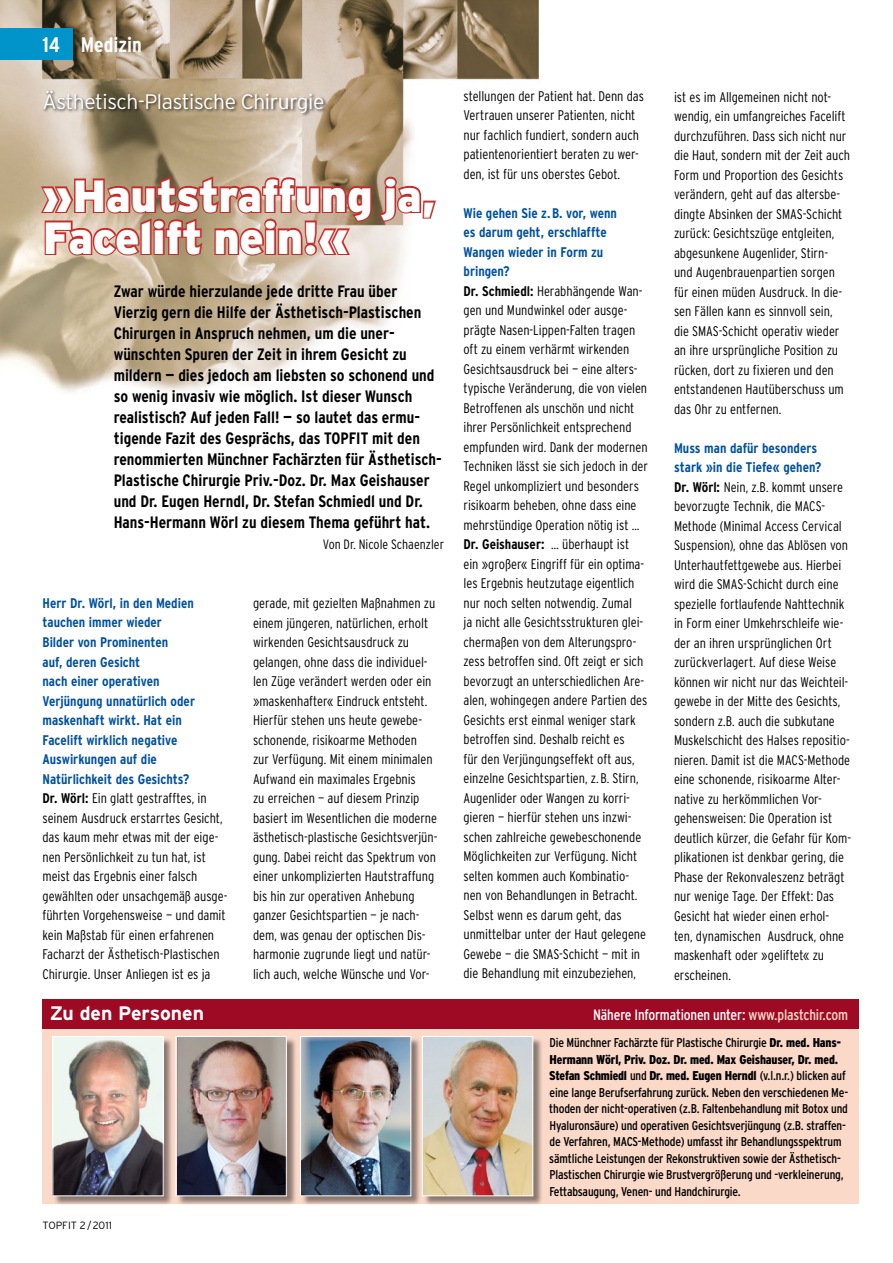
<style>
.page{position:relative;width:893px;height:1263px;background:#fff}
.page>*{position:absolute;margin:0;border:0;box-sizing:border-box;transform-origin:0 0}
.t1{font:900 45px/42px "Interstate";letter-spacing:-.01em;color:#fff}
.t2{font:300 21px "Interstate";letter-spacing:-.02em;color:#fff}
.t3{font:700 condensed 21px "Interstate";color:#fff}
.t4{font:700 19.5px "Interstate";color:#fff}
.t5{font:700 condensed 16.5px/21px "Interstate";color:#000}
.t6{font:condensed 15px "Interstate";letter-spacing:-.01em;color:#fff}
.t7{font:300 condensed 13.95px/19.5px "Interstate";letter-spacing:-.005em;color:#000}
.t8{font:300 condensed 13.5px "Interstate";color:#000}
.t9{font:condensed 12.75px/16.5px "Interstate";letter-spacing:-.01em;color:#000}
.t10{font:300 10.5px "Interstate";color:#000}
.s1{font-weight:700;color:#00519e}
.s2{font-weight:700}
.s3{color:#fbd9c9}
.s4{font-weight:900}
</style>
<div class="page">
<img style="left:0;top:0;width:540px;height:392px">
<div style="left:42px;top:89px;width:285px;height:29px;background:#000;opacity:.75"></div>
<svg style="left:39px;top:174px;width:399px;height:84px;background:#c88f7e"></svg>
<div style="left:43px;top:1001px;width:816px;height:202px;background:#fbd9c9"></div>
<div style="left:43px;top:999px;width:816px;height:30px;background:#9e0923"></div>
<div style="left:53px;top:1037px;width:121px;height:169px;background:#000;opacity:.45"></div>
<img style="left:54px;top:1038px;width:108px;height:156px">
<div style="left:52px;top:1036px;width:112px;height:160px;border:1px solid #fff"></div>
<div style="left:301px;top:1037px;width:120px;height:169px;background:#000;opacity:.45"></div>
<img style="left:302px;top:1038px;width:107px;height:156px">
<div style="left:300px;top:1036px;width:111px;height:160px;border:1px solid #fff"></div>
<div style="left:176px;top:1037px;width:121px;height:169px;background:#000;opacity:.45"></div>
<img style="left:178px;top:1038px;width:107px;height:156px">
<div style="left:176px;top:1036px;width:111px;height:160px;border:1px solid #fff"></div>
<div style="left:423px;top:1037px;width:120px;height:169px;background:#000;opacity:.45"></div>
<img style="left:424px;top:1038px;width:107px;height:156px">
<div style="left:422px;top:1036px;width:111px;height:160px;border:1px solid #fff"></div>
<div style="left:0;top:28px;width:72px;height:32px;background:#0094ca"></div>
<h2 class="t3" style="left:43px;top:33px;width:101px">14 Medizin</h2>
<h2 class="t2" style="left:43px;top:90px;width:283px">Ästhetisch-Plastische Chirurgie</h2>
<h1 class="t1" style="left:42px;top:174px;width:396px">»Hautstraffung ja,<br>Facelift nein!«</h1>
<p class="t5" style="left:114px;top:281px;width:330px">Zwar würde hierzulande jede dritte Frau über Vierzig gern die Hilfe der Ästhetisch-Plastischen Chirurgen in Anspruch nehmen, um die uner&shy;wünschten Spuren der Zeit in ihrem Gesicht zu mildern — dies jedoch am liebsten so schonend und so wenig invasiv wie möglich. Ist dieser Wunsch realistisch? Auf jeden Fall! — so lautet das ermu&shy;tigende Fazit des Gesprächs, das TOPFIT mit den renommierten Münchner Fachärzten für Ästhetisch-Plastische Chirurgie Priv.-Doz. Dr. Max Geishauser und Dr. -Eugen Herndl, Dr. Stefan Schmiedl und Dr.<br>Hans-Hermann Wörl zu diesem Thema geführt hat.</p>
<p class="t8" style="left:323px;top:537px;width:123px">Von Dr. Nicole Schaenzler</p>
<p class="t7" style="left:43px;top:593px;width:186px"><span class="s1">Herr Dr. Wörl, in den Medien tauchen immer wieder<br>Bilder von Prominenten<br>auf, deren Gesicht<br>nach einer operativen<br>Verjüngung unnatürlich oder maskenhaft wirkt. Hat ein<br>Facelift wirklich negative<br>Auswirkungen auf die<br>Natürlichkeit des Gesichts?<br></span><span class="s2">Dr. Wörl:</span> Ein glatt gestrafftes, in seinem Ausdruck erstarrtes Gesicht, das kaum mehr etwas mit der eige&shy;nen Persönlichkeit zu tun hat, ist meist das Ergebnis einer falsch gewählten oder unsachgemäß ausge&shy;führten Vorgehensweise — und damit kein Maßstab für einen erfahrenen<br>Facharzt der Ästhetisch-Plastischen<br>Chirurgie. Unser Anliegen ist es ja</p>
<p class="t7" style="left:253px;top:593px;width:186px">gerade, mit gezielten Maßnahmen zu einem jüngeren, natürlichen, erholt wirkenden Gesichtsausdruck zu gelangen, ohne dass die individuel&shy;len Züge verändert werden oder ein »maskenhafter« Eindruck entsteht.<br>Hierfür stehen uns heute gewebe&shy;schonende, risikoarme Methoden<br>zur Verfügung. Mit einem minimalen Aufwand ein maximales Ergebnis<br>zu erreichen — auf diesem Prinzip basiert im Wesentlichen die moderne ästhetisch-plastische Gesichtsverjün&shy;gung. Dabei reicht das Spektrum von einer unkomplizierten Hautstraffung bis hin zur operativen Anhebung ganzer Gesichtspartien — je nach&shy;dem, was genau der optischen Dis&shy;harmonie zugrunde liegt und natür&shy;lich auch, welche Wünsche und Vor-</p>
<h3 class="t4" style="left:50px;top:1002px;width:156px">Zu den Personen</h3>
<p class="t10" style="left:43px;top:1219px;width:71px">TOPFIT 2/2011</p>
<p class="t7" style="left:463px;top:86px;width:182px">stellungen der Patient hat. Denn das Vertrauen unserer Patienten, nicht nur fachlich fundiert, sondern auch patientenorientiert beraten zu wer&shy;den, ist für uns oberstes Gebot.</p>
<p class="t7" style="left:463px;top:203px;width:186px"><span class="s1">Wie gehen Sie z.B. vor, wenn<br>es darum geht, erschlaffte Wangen wieder in Form zu bringen?<br></span><span class="s2">Dr. Schmiedl:</span> Herabhängende Wan&shy;gen und Mundwinkel oder ausge&shy;prägte Nasen-Lippen-Falten tragen oft zu einem verhärmt wirkenden Gesichtsausdruck bei — eine alters&shy;typische Veränderung, die von vielen Betroffenen als unschön und nicht ihrer Persönlichkeit entsprechend empfunden wird. Dank der modernen Techniken lässt sie sich jedoch in der Regel unkompliziert und besonders risikoarm beheben, ohne dass eine mehrstündige Operation nötig ist … <span class="s2">Dr. Geishauser:</span> … überhaupt ist<br>ein »großer« Eingriff für ein optima&shy;les Ergebnis heutzutage eigentlich nur noch selten notwendig. Zumal<br>ja nicht alle Gesichtsstrukturen glei&shy;chermaßen von dem Alterungspro&shy;zess betroffen sind. Oft zeigt er sich bevorzugt an unterschiedlichen Are&shy;alen, wohingegen andere Partien des Gesichts erst einmal weniger stark betroffen sind. Deshalb reicht es<br>für den Verjüngungseffekt oft aus, einzelne Gesichtspartien, z.B. Stirn, Augenlider oder Wangen zu korri&shy;gieren — hierfür stehen uns inzwi&shy;schen zahlreiche gewebeschonende Möglichkeiten zur Verfügung. Nicht selten kommen auch Kombinatio&shy;nen von Behandlungen in Betracht.<br>Selbst wenn es darum geht, das unmittelbar unter der Haut gelegene Gewebe — die SMAS-Schicht — mit in die Behandlung mit einzubeziehen,</p>
<p class="t7" style="left:674px;top:87px;width:178px">ist es im Allgemeinen nicht not&shy;wendig, ein umfangreiches Facelift durchzuführen. Dass sich nicht nur die Haut, sondern mit der Zeit auch<br>Form und Proportion des Gesichts verändern, geht auf das altersbe&shy;dingte Absinken der SMAS-Schicht zurück: Gesichtszüge entgleiten, abgesunkene Augenlider, Stirn&shy;und Augenbrauenpartien sorgen für einen müden Ausdruck. In die&shy;sen Fällen kann es sinnvoll sein, die SMAS-Schicht operativ wieder an ihre ursprüngliche Position zu rücken, dort zu fixieren und den entstandenen Hautüberschuss um das Ohr zu entfernen.</p>
<p class="t7" style="left:674px;top:438px;width:179px"><span class="s1">Muss man dafür besonders<br>stark »in die Tiefe« gehen?<br></span><span class="s2">Dr. Wörl:</span> Nein, z.B. kommt unsere bevorzugte Technik, die MACS-<br>Methode (Minimal Access Cervical<br>Suspension), ohne das Ablösen von<br>Unterhautfettgewebe aus. Hierbei wird die SMAS-Schicht durch eine spezielle fortlaufende Nahttechnik in Form einer Umkehrschleife wie&shy;der an ihren ursprünglichen Ort zurückverlagert. Auf diese Weise können wir nicht nur das Weichteil&shy;gewebe in der Mitte des Gesichts, sondern z.B. auch die subkutane<br>Muskelschicht des Halses repositio&shy;nieren. Damit ist die MACS-Methode eine schonende, risikoarme Alter&shy;native zu herkömmlichen Vor&shy;gehensweisen: Die Operation ist deutlich kürzer, die Gefahr für Kom&shy;plikationen ist denkbar gering, die<br>Phase der Rekonvaleszenz beträgt nur wenige Tage. Der Effekt: Das<br>Gesicht hat wieder einen erhol&shy;ten, dynamischen Ausdruck, ohne maskenhaft oder »geliftet« zu erscheinen.</p>
<p class="t6" style="left:593px;top:1006px;width:257px">Nähere Informationen unter: <span class="s3">www.plastchir.com</span></p>
<p class="t9" style="left:549px;top:1034px;width:301px">Die Münchner Fachärzte für Plastische Chirurgie <span class="s4">Dr. med. Hans-Hermann Wörl, Priv. Doz. Dr. med. Max Geishauser, Dr. med.<br>Stefan Schmiedl</span> und <span class="s4">Dr. med. Eugen Herndl</span> (v.l.n.r.) blicken auf eine lange Berufserfahrung zurück. Neben den verschiedenen Me&shy;thoden der nicht-operativen (z.B. Faltenbehandlung mit Botox und Hyaluronsäure) und operativen Gesichtsverjüngung (z.B. straffen&shy;de Verfahren, MACS-Methode) umfasst ihr Behandlungsspektrum sämtliche Leistungen der Rekonstruktiven sowie der Ästhetisch-Plastischen Chirurgie wie Brustvergrößerung und -verkleinerung, Fettabsaugung, Venen- und Handchirurgie.</p>
</div>
